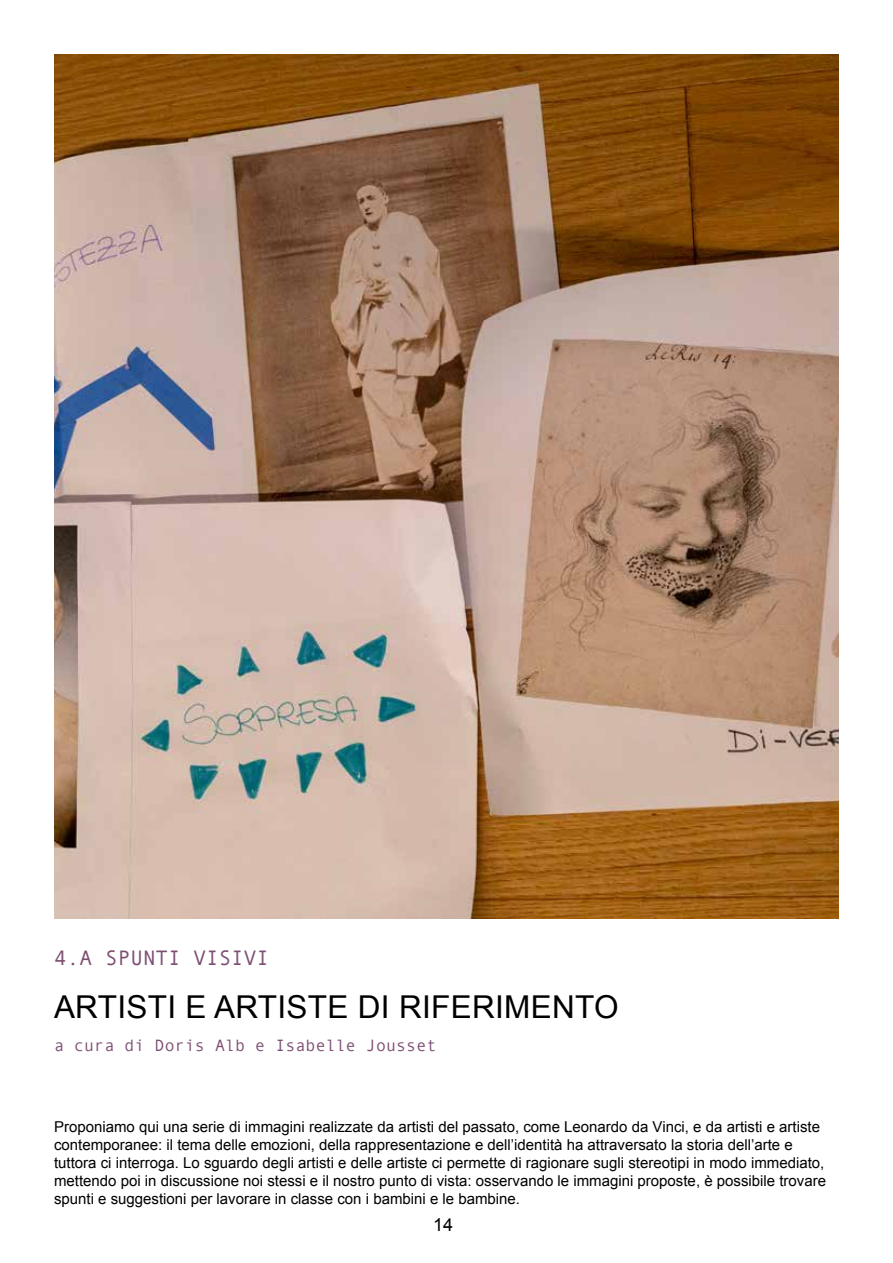
<style>
.page{position:relative;width:893px;height:1263px;background:#fff}
.page>*{position:absolute;margin:0;border:0;box-sizing:border-box;transform-origin:0 0}
.t1{font:31.5px "Arial";letter-spacing:.01em;color:#000}
.t2{font:21px "Andale Mono";color:#7d4e72}
.t3{font:18px "Arial";color:#000}
.t4{font:16.5px "Andale Mono";letter-spacing:.01em;color:#7d4e72}
.t5{font:15px/18px "Arial";color:#000}
</style>
<div class="page">
<img style="left:54px;top:54px;width:785px;height:864px">
<h2 class="t2" style="left:54px;top:944px;width:217px">4.A SPUNTI VISIVI</h2>
<h1 class="t1" style="left:54px;top:986px;width:566px">ARTISTI E ARTISTE DI RIFERIMENTO</h1>
<p class="t4" style="left:54px;top:1034px;width:384px">a cura di Doris Alb e Isabelle Jousset</p>
<p class="t5" style="left:54px;top:1118px;width:773px">Proponiamo qui una serie di immagini realizzate da artisti del passato, come Leonardo da Vinci, e da artisti e artiste contemporanee: il tema delle emozioni, della rappresentazione e dell’identità ha attraversato la storia dell’arte e tuttora ci interroga. Lo sguardo degli artisti e delle artiste ci permette di ragionare sugli stereotipi in modo immediato, mettendo poi in discussione noi stessi e il nostro punto di vista: osservando le immagini proposte, è possibile trovare spunti e suggestioni per lavorare in classe con i bambini e le bambine.</p>
<p class="t3" style="left:433px;top:1213px;width:22px">14</p>
</div>
